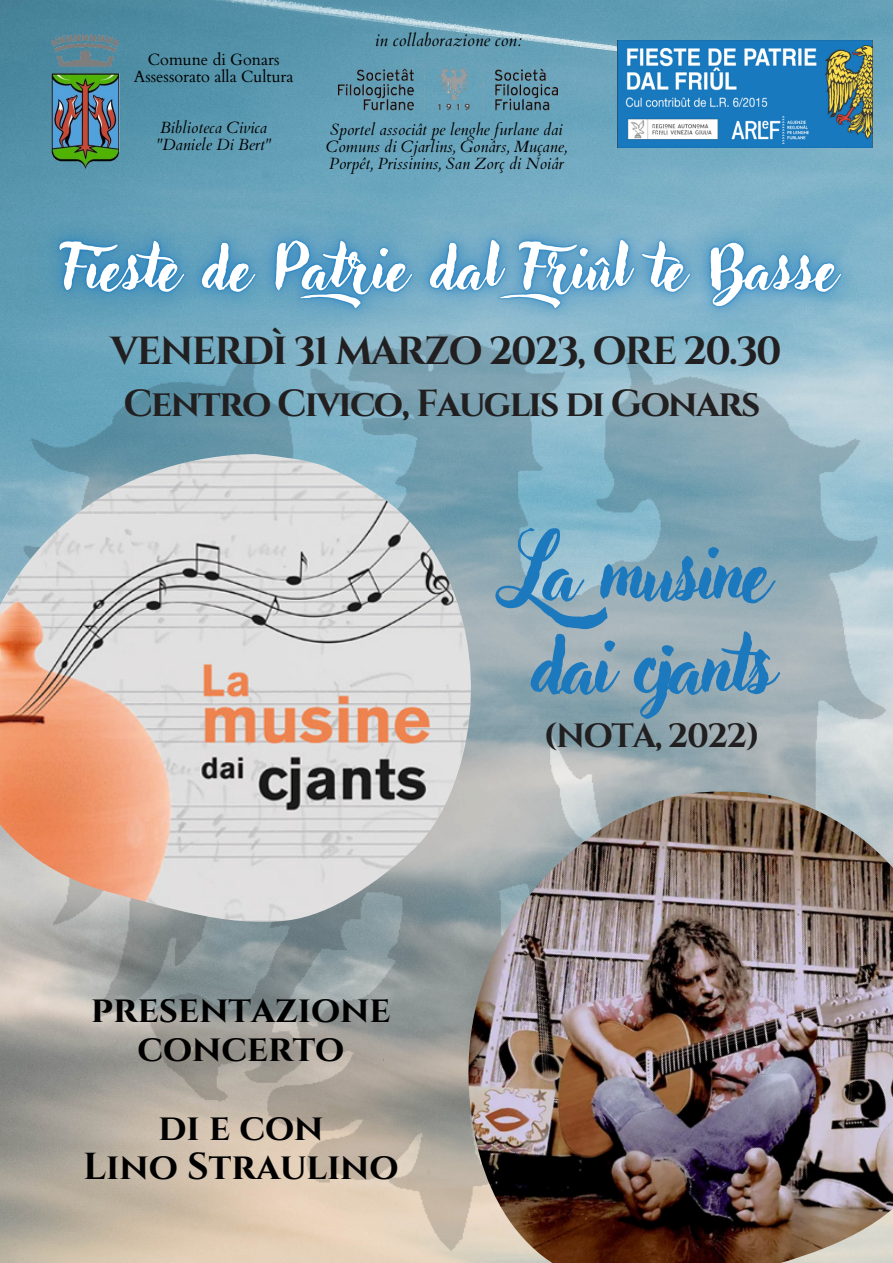
<style>
.page{position:relative;width:893px;height:1263px;background:#fff}
.page>*{position:absolute;margin:0;border:0;box-sizing:border-box;transform-origin:0 0}
.t1{font:78.15px/93.4px "Adlery Pro Swash";letter-spacing:-.045em;color:#1d79bd}
.t2{font:700 39.08px "Cinzel";letter-spacing:-.045em;color:#221f20}
.t3{font:700 37.58px "Cinzel";letter-spacing:-.045em;color:#221f20}
.t4{font:700 37.5px/39.4px "Cinzel";color:#000;text-align:center}
.t5{font:700 33.6px "Cinzel";letter-spacing:-.045em;color:#221f20}
.t6{font:italic 17.25px "Cardo";color:#000}
.t7{font:italic 16.27px/17px "Cardo";color:#000}
.t8{font:16.27px/17px "Cardo";color:#000;text-align:center}
</style>
<div class="page">
<img style="left:0;top:0;width:893px;height:159px">
<img style="left:617px;top:41px;width:255px;height:106px">
<img style="left:339px;top:65px;width:219px;height:49px">
<img style="left:22px;top:31px;width:128px;height:128px">
<img style="left:0;top:400px;width:893px;height:863px">
<img style="left:0;top:454px;width:478px;height:473px">
<img style="left:448px;top:790px;width:445px;height:473px">
<img style="left:0;top:159px;width:893px;height:241px">
<p class="t8" style="left:134px;top:52px;width:161px">Comune di Gonars<br>Assessorato alla Cultura</p>
<p class="t7" style="left:156px;top:120px;width:117px">Biblioteca Civica "Daniele Di Bert"</p>
<p class="t6" style="left:375px;top:29px;width:149px">in collaborazione con:</p>
<p class="t7" style="left:326px;top:122px;width:243px">Sportel associât pe lenghe furlane dai<br>Comuns di Cjarlins, Gonârs, Muçane,<br>Porpêt, Prissinins, San Zorç di Noiâr</p>
<h2 class="t2" style="left:110px;top:326px;width:673px">VENERDÌ 31 MARZO 2023, ORE 20.30</h2>
<h3 class="t3" style="left:124px;top:379px;width:638px">Centro Civico, Fauglis di Gonars</h3>
<h1 class="t1" style="left:511px;top:541px;width:265px">La musine dai cjants</h1>
<h3 class="t5" style="left:543px;top:714px;width:218px">(NOTA, 2022)</h3>
<h3 class="t4" style="left:91px;top:991px;width:301px">presentazione concerto</h3>
<h3 class="t4" style="left:83px;top:1109px;width:317px">di e con<br>Lino Straulino</h3>
</div>
